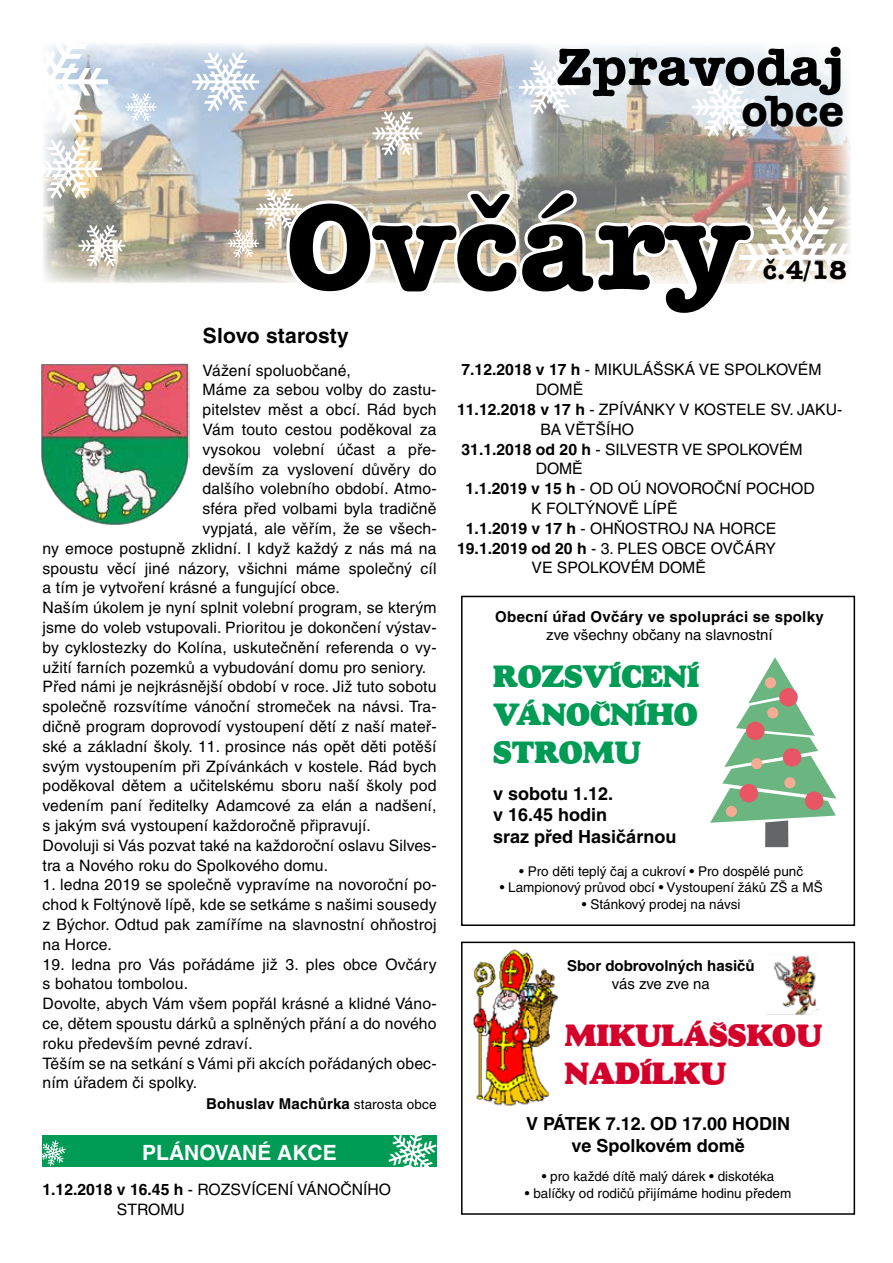
<style>
.page{position:relative;width:893px;height:1263px;background:#fff}
.page>*{position:absolute;margin:0;border:0;box-sizing:border-box;transform-origin:0 0}
.t1{font:700 126px "Amer Typewriter IT Cby BTCE";color:#000}
.t2{font:700 54px "Amer Typewriter IT Cby BTCE";color:#000}
.t3{font:700 45px "Amer Typewriter IT Cby BTCE";color:#000}
.t4{font:31.95px/38.2px "Goudy Heavyface PEE";color:#009b55;text-align:justify}
.t5{font:31.95px/38.2px "Goudy Heavyface PEE";color:#d4002b}
.t6{font:700 27px "Amer Typewriter IT Cby BTCE";color:#000}
.t7{font:700 21px "Helvetica CE";letter-spacing:.01em;color:#000}
.t8{font:700 21px "Helvetica CE";color:#fff}
.t9{font:700 18px/21.6px "Helvetica CE";color:#000}
.t10{font:15.75px/19.8px "Helvetica CE";letter-spacing:.01em;color:#000}
.t11{font:15.75px "Helvetica CE";letter-spacing:-.01em;color:#000}
.t12{font:700 15px "Helvetica CE";letter-spacing:.01em;color:#000}
.t13{font:15px "Helvetica CE";color:#000}
.t14{font:13.5px "Helvetica CE";color:#000}
.s1{font-weight:400;font-size:13.5px}
.s2{font-weight:700}
</style>
<div class="page">
<div style="left:461px;top:941px;width:394px;height:274px;border:2px solid #000"></div>
<img style="left:43px;top:44px;width:807px;height:239px">
<img style="left:41px;top:363px;width:149px;height:162px">
<svg style="left:228px;top:187px;width:623px;height:97px"></svg>
<div style="left:43px;top:1135px;width:394px;height:32px;background:#009b55"></div>
<svg style="left:388px;top:1135px;width:49px;height:32px"></svg>
<svg style="left:42px;top:1140px;width:24px;height:26px"></svg>
<div style="left:461px;top:596px;width:394px;height:330px;border:2px solid #000"></div>
<img style="left:474px;top:949px;width:85px;height:157px">
<img style="left:766px;top:955px;width:52px;height:60px">
<svg style="left:710px;top:657px;width:126px;height:190px"></svg>
<div style="left:746px;top:722px;width:19px;height:18px;background:#e85666;border-radius:50%"></div>
<div style="left:779px;top:688px;width:19px;height:18px;background:#e85666;border-radius:50%"></div>
<div style="left:783px;top:748px;width:18px;height:19px;background:#e85666;border-radius:50%"></div>
<div style="left:740px;top:784px;width:18px;height:18px;background:#e85666;border-radius:50%"></div>
<div style="left:805px;top:791px;width:18px;height:19px;background:#e85666;border-radius:50%"></div>
<div style="left:726px;top:806px;width:11px;height:11px;background:#f5ac95;border-radius:50%"></div>
<div style="left:784px;top:777px;width:11px;height:11px;background:#f5ac95;border-radius:50%"></div>
<div style="left:767px;top:707px;width:11px;height:11px;background:#f5ac95;border-radius:50%"></div>
<div style="left:751px;top:758px;width:11px;height:11px;background:#f5ac95;border-radius:50%"></div>
<div style="left:765px;top:677px;width:11px;height:11px;background:#f5ac95;border-radius:50%"></div>
<h2 class="t2" style="left:556px;top:32px;width:291px">Zpravodaj</h2>
<h3 class="t3" style="left:742px;top:82px;width:104px">obce</h3>
<h1 class="t1" style="left:285px;top:165px;width:466px">Ovčáry</h1>
<h3 class="t6" style="left:763px;top:253px;width:86px">č.4/18</h3>
<h3 class="t7" style="left:203px;top:323px;width:147px">Slovo starosty</h3>
<p class="t10" style="left:203px;top:360px;width:150px">Vážení spoluobčané,</p>
<p class="t10" style="left:203px;top:380px;width:235px">Máme za sebou volby do zastu-</p>
<p class="t10" style="left:203px;top:400px;width:235px">pitelstev měst a obcí. Rád bych</p>
<p class="t10" style="left:203px;top:420px;width:235px">Vám touto cestou poděkoval za</p>
<p class="t10" style="left:203px;top:439px;width:235px">vysokou volební účast a pře-</p>
<p class="t10" style="left:203px;top:459px;width:235px">devším za vyslovení důvěry do</p>
<p class="t10" style="left:203px;top:479px;width:235px">dalšího volebního období. Atmo-</p>
<p class="t10" style="left:203px;top:499px;width:235px">sféra před volbami byla tradičně</p>
<p class="t10" style="left:203px;top:519px;width:235px">vypjatá, ale věřím, že se všech-</p>
<p class="t10" style="left:43px;top:538px;width:396px">ny emoce postupně zklidní. I když každý z nás má na</p>
<p class="t10" style="left:43px;top:558px;width:396px">spoustu věcí jiné názory, všichni máme společný cíl</p>
<p class="t10" style="left:43px;top:578px;width:299px">a tím je vytvoření krásné a fungující obce.</p>
<p class="t10" style="left:43px;top:598px;width:396px">Naším úkolem je nyní splnit volební program, se kterým</p>
<p class="t10" style="left:43px;top:618px;width:396px">jsme do voleb vstupovali. Prioritou je dokončení výstav-</p>
<p class="t10" style="left:43px;top:637px;width:396px">by cyklostezky do Kolína, uskutečnění referenda o vy-</p>
<p class="t10" style="left:43px;top:657px;width:385px">užití farních pozemků a vybudování domu pro seniory.</p>
<p class="t10" style="left:43px;top:677px;width:396px">Před námi je nejkrásnější období v roce. Již tuto sobotu</p>
<p class="t10" style="left:43px;top:697px;width:396px">společně rozsvítíme vánoční stromeček na návsi. Tra-</p>
<p class="t10" style="left:43px;top:717px;width:396px">dičně program doprovodí vystoupení dětí z naší mateř-</p>
<p class="t10" style="left:43px;top:736px;width:396px">ské a základní školy. 11. prosince nás opět děti potěší</p>
<p class="t10" style="left:43px;top:756px;width:396px">svým vystoupením při Zpívánkách v kostele. Rád bych</p>
<p class="t10" style="left:43px;top:776px;width:396px">poděkoval dětem a učitelskému sboru naší školy pod</p>
<p class="t10" style="left:43px;top:796px;width:396px">vedením paní ředitelky Adamcové za elán a nadšení,</p>
<p class="t10" style="left:43px;top:816px;width:330px">s jakým svá vystoupení každoročně připravují.</p>
<p class="t10" style="left:43px;top:835px;width:396px">Dovoluji si Vás pozvat také na každoroční oslavu Silves-</p>
<p class="t10" style="left:43px;top:855px;width:287px">tra a Nového roku do Spolkového domu.</p>
<p class="t10" style="left:43px;top:875px;width:396px;text-align:justify">1. ledna 2019 se společně vypravíme na novoroční po&shy;chod k Foltýnově lípě, kde se setkáme s našimi sousedy z Býchor. Odtud pak zamíříme na slavnostní ohňostroj na Horce.</p>
<p class="t10" style="left:43px;top:954px;width:396px">19. ledna pro Vás pořádáme již 3. ples obce Ovčáry s bohatou tombolou.<br>Dovolte, abych Vám všem popřál krásné a klidné Váno&shy;ce, dětem spoustu dárků a splněných přání a do nového roku především pevné zdraví.<br>Těším se na setkání s Vámi při akcích pořádaných obec&shy;ním úřadem či spolky.</p>
<p class="t12" style="left:206px;top:1095px;width:232px">Bohuslav Machůrka <span class="s1">starosta obce</span></p>
<h3 class="t8" style="left:142px;top:1140px;width:196px">PLÁNOVANÉ AKCE</h3>
<p class="t10" style="left:117px;top:1179px;width:276px;text-indent:-74px"><span class="s2">1.12.2018 v 16.45 h</span> - ROZSVÍCENÍ VÁNOČNÍHO<br>STROMU</p>
<p class="t10" style="left:461px;top:360px;width:362px"><span class="s2">7.12.2018 v 17 h</span> - MIKULÁŠSKÁ VE SPOLKOVÉM</p>
<p class="t10" style="left:536px;top:380px;width:49px">DOMĚ</p>
<p class="t10" style="left:457px;top:400px;width:387px"><span class="s2">11.12.2018 v 17 h</span> - ZPÍVÁNKY V KOSTELE SV. JAKU-</p>
<p class="t10" style="left:540px;top:419px;width:95px">BA VĚTŠÍHO</p>
<p class="t11" style="left:461px;top:440px;width:343px"><span class="s2">31.1.2018 od 20 h</span> - SILVESTR VE SPOLKOVÉM</p>
<p class="t10" style="left:536px;top:459px;width:48px">DOMĚ</p>
<p class="t10" style="left:466px;top:479px;width:351px"><span class="s2">1.1.2019 v 15 h</span> - OD OÚ NOVOROČNÍ POCHOD</p>
<p class="t10" style="left:531px;top:499px;width:148px">K FOLTÝNOVĚ LÍPĚ</p>
<p class="t10" style="left:466px;top:518px;width:312px"><span class="s2">1.1.2019 v 17 h</span> - OHŇOSTROJ NA HORCE</p>
<p class="t10" style="left:457px;top:538px;width:320px"><span class="s2">19.1.2019 od 20 h</span> - 3. PLES OBCE OVČÁRY</p>
<p class="t10" style="left:532px;top:558px;width:176px">VE SPOLKOVÉM DOMĚ</p>
<p class="t12" style="left:495px;top:608px;width:330px">Obecní úřad Ovčáry ve spolupráci se spolky</p>
<p class="t13" style="left:546px;top:626px;width:228px">zve všechny občany na slavnostní</p>
<h3 class="t4" style="left:493px;top:658px;width:207px">ROZSVÍCENÍ VÁNOČNÍHO STROMU</h3>
<p class="t9" style="left:493px;top:783px;width:185px">v sobotu 1.12.<br>v 16.45 hodin<br>sraz před Hasičárnou</p>
<p class="t14" style="left:519px;top:863px;width:285px">• Pro děti teplý čaj a cukroví • Pro dospělé punč</p>
<p class="t14" style="left:500px;top:880px;width:324px">• Lampionový průvod obcí • Vystoupení žáků ZŠ a MŠ</p>
<p class="t14" style="left:582px;top:896px;width:160px">• Stánkový prodej na návsi</p>
<p class="t12" style="left:567px;top:957px;width:189px">Sbor dobrovolných hasičů</p>
<p class="t13" style="left:612px;top:975px;width:100px">vás zve zve na</p>
<h3 class="t5" style="left:565px;top:1017px;width:259px">MIKULÁŠSKOU<br>NADÍLKU</h3>
<p class="t9" style="left:526px;top:1113px;width:265px;text-align:center">V PÁTEK 7.12. OD 17.00 HODIN ve Spolkovém domě</p>
<p class="t14" style="left:542px;top:1169px;width:234px">• pro každé dítě malý dárek • diskotéka</p>
<p class="t14" style="left:525px;top:1185px;width:268px">• balíčky od rodičů přijímáme hodinu předem</p>
</div>
